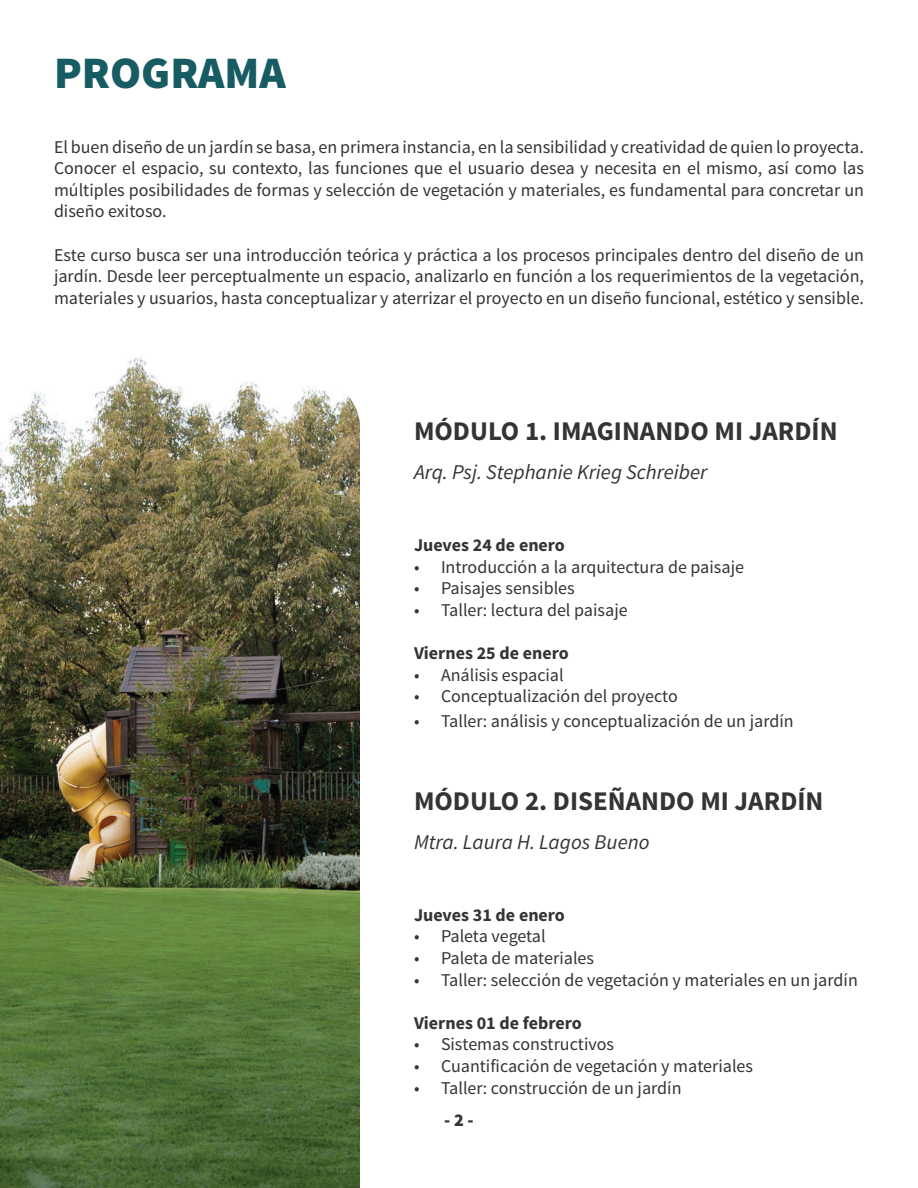
<style>
.page{position:relative;width:918px;height:1188px;background:#fff}
.page>*{position:absolute;margin:0;border:0;box-sizing:border-box;transform-origin:0 0}
.t1{font:900 45px "Source Sans Pro";color:#185c63}
.t2{font:700 27px "Source Sans Pro";color:#333434}
.t3{font:italic 21px "Source Sans Pro";color:#333434}
.t4{font:18px/21.6px "Source Sans Pro";color:#323333;text-align:justify}
.t5{font:18px "Source Sans Pro";color:#333434}
.t6{font:700 18px "Source Sans Pro";color:#333434}
.t7{font:900 18px "Source Sans Pro";color:#333434}
</style>
<div class="page">
<img style="left:0;top:357px;width:360px;height:831px">
<img style="left:174px;top:357px;width:186px;height:239px">
<h1 class="t1" style="left:54px;top:43px;width:233px">PROGRAMA</h1>
<p class="t4" style="left:54px;top:136px;width:812px">El buen diseño de un jardín se basa, en primera instancia, en la sensibilidad y creatividad de quien lo proyecta.<br>Conocer el espacio, su contexto, las funciones que el usuario desea y necesita en el mismo, así como las múltiples posibilidades de formas y selección de vegetación y materiales, es fundamental para concretar un diseño exitoso.</p>
<p class="t4" style="left:54px;top:244px;width:812px">Este curso busca ser una introducción teórica y práctica a los procesos principales dentro del diseño de un jardín. Desde leer perceptualmente un espacio, analizarlo en función a los requerimientos de la vegetación, materiales y usuarios, hasta conceptualizar y aterrizar el proyecto en un diseño funcional, estético y sensible.</p>
<h2 class="t2" style="left:414px;top:414px;width:425px">MÓDULO 1. IMAGINANDO MI JARDÍN</h2>
<p class="t3" style="left:414px;top:459px;width:295px">Arq. Psj. Stephanie Krieg Schreiber</p>
<p class="t6" style="left:414px;top:533px;width:152px">Jueves 24 de enero</p>
<p class="t5" style="left:414px;top:555px;width:332px">• Introducción a la arquitectura de paisaje</p>
<p class="t5" style="left:414px;top:577px;width:162px">• Paisajes sensibles</p>
<p class="t5" style="left:414px;top:599px;width:215px">• Taller: lectura del paisaje</p>
<p class="t6" style="left:414px;top:641px;width:156px">Viernes 25 de enero</p>
<p class="t5" style="left:414px;top:663px;width:151px">• Análisis espacial</p>
<p class="t5" style="left:414px;top:685px;width:265px">• Conceptualización del proyecto</p>
<p class="t5" style="left:414px;top:710px;width:381px">• Taller: análisis y conceptualización de un jardín</p>
<h2 class="t2" style="left:414px;top:784px;width:411px">MÓDULO 2. DISEÑANDO MI JARDÍN</h2>
<p class="t3" style="left:414px;top:829px;width:237px">Mtra. Laura H. Lagos Bueno</p>
<p class="t6" style="left:414px;top:903px;width:152px">Jueves 31 de enero</p>
<p class="t5" style="left:414px;top:925px;width:133px">• Paleta vegetal</p>
<p class="t5" style="left:414px;top:947px;width:182px">• Paleta de materiales</p>
<p class="t5" style="left:414px;top:969px;width:445px">• Taller: selección de vegetación y materiales en un jardín</p>
<p class="t6" style="left:414px;top:1011px;width:169px">Viernes 01 de febrero</p>
<p class="t5" style="left:414px;top:1033px;width:202px">• Sistemas constructivos</p>
<p class="t5" style="left:414px;top:1055px;width:341px">• Cuantificación de vegetación y materiales</p>
<p class="t5" style="left:414px;top:1077px;width:269px">• Taller: construcción de un jardín</p>
<p class="t7" style="left:444px;top:1109px;width:31px">- 2 -</p>
</div>
